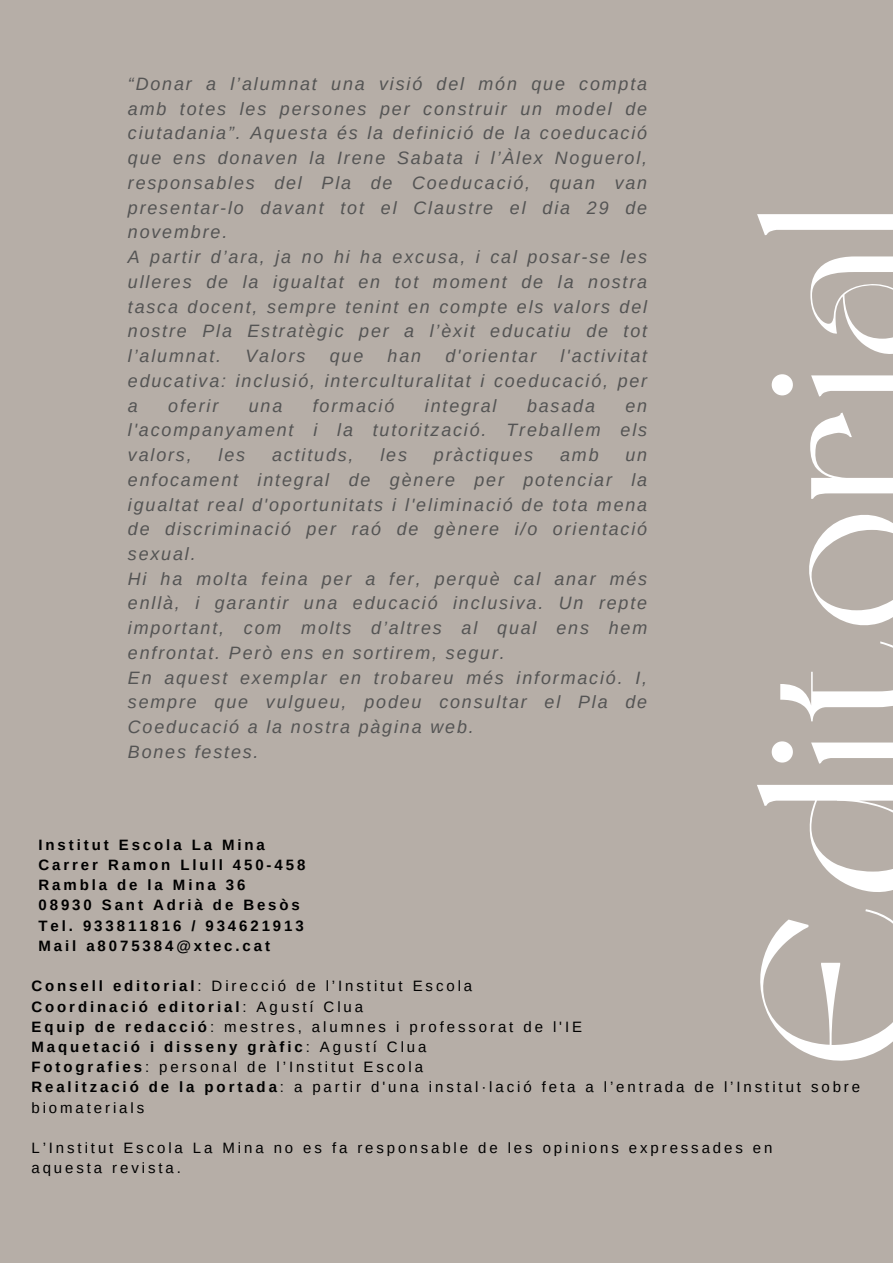
<style>
.page{position:relative;width:893px;height:1264px;background:#fff}
.page>*{position:absolute;margin:0;border:0;box-sizing:border-box;transform-origin:0 0}
.t1{font:225.15px "Dream Avenue";letter-spacing:.02em;color:#fff}
.t2{font:italic 17.85px/24.8px "Arimo";letter-spacing:.105em;color:#545454}
.t3{font:15px/20.2px "Arimo";letter-spacing:.195em;color:#000}
.t4{font:700 15px/20.2px "Arimo";letter-spacing:.195em;color:#000}
.s1{font-weight:700}
</style>
<div class="page">
<div style="left:0;top:0;width:892px;height:1262px;background:#b6aea7"></div>
<p class="t2" style="left:128px;top:71px;width:521px">“Donar a l’alumnat una visió del món que compta amb totes les persones per construir un model de ciutadania”. Aquesta és la definició de la coeducació que ens donaven la Irene Sabata i l’Àlex Noguerol, responsables del Pla de Coeducació, quan van presentar-lo davant tot el Claustre el dia 29 de novembre.<br>A partir d’ara, ja no hi ha excusa, i cal posar-se les ulleres de la igualtat en tot moment de la nostra tasca docent, sempre tenint en compte els valors del nostre Pla Estratègic per a l’èxit educatiu de tot l’alumnat.</p>
<h1 class="t1" style="left:750px;top:1067px;width:865px;rotate:-90deg">Editorial</h1>
<p class="t2" style="left:128px;top:343px;width:521px;text-align:justify;text-indent:432px">l'activitat educativa: inclusió, interculturalitat i coeducació, per a</p>
<p class="t2" style="left:245px;top:343px;width:61px">Valors</p>
<p class="t2" style="left:330px;top:343px;width:35px">que</p>
<p class="t2" style="left:387px;top:343px;width:35px">han</p>
<p class="t2" style="left:445px;top:343px;width:92px">d'orientar</p>
<p class="t2" style="left:168px;top:393px;width:52px">oferir</p>
<p class="t2" style="left:249px;top:393px;width:35px">una</p>
<p class="t2" style="left:313px;top:393px;width:83px">formació</p>
<p class="t2" style="left:425px;top:393px;width:73px">integral</p>
<p class="t2" style="left:527px;top:393px;width:69px">basada</p>
<p class="t2" style="left:128px;top:393px;width:521px;text-align:justify;text-indent:497px">en l'acompanyament i la tutorització. Treballem els valors,</p>
<p class="t2" style="left:218px;top:442px;width:28px">les</p>
<p class="t2" style="left:272px;top:442px;width:83px">actituds,</p>
<p class="t2" style="left:380px;top:442px;width:28px">les</p>
<p class="t2" style="left:434px;top:442px;width:101px">pràctiques</p>
<p class="t2" style="left:560px;top:442px;width:40px">amb</p>
<p class="t2" style="left:128px;top:442px;width:521px;text-indent:497px">un enfocament integral de gènere per potenciar la igualtat real d'oportunitats i l'eliminació de tota mena de discriminació per raó de gènere i/o orientació sexual.<br>Hi ha molta feina per a fer, perquè cal anar més enllà, i garantir una educació inclusiva. Un repte important, com molts d’altres al qual ens hem enfrontat. Però ens en sortirem, segur.<br>En aquest exemplar en trobareu més informació. I, sempre que vulgueu, podeu consultar el Pla de Coeducació a la nostra pàgina web.<br>Bones festes.</p>
<p class="t4" style="left:38px;top:834px;width:268px">Institut Escola La Mina<br>Carrer Ramon Llull 450-458<br>Rambla de la Mina 36<br>08930 Sant Adrià de Besòs<br>Tel. 933811816 / 934621913<br>Mail a8075384@xtec.cat</p>
<p class="t3" style="left:31px;top:975px;width:830px"><span class="s1">Consell editorial</span>: Direcció de l’Institut Escola<br><span class="s1">Coordinació editorial</span>: Agustí Clua<br><span class="s1">Equip de redacció</span>: mestres, alumnes i professorat de l'IE<br><span class="s1">Maquetació i disseny gràfic</span>: Agustí Clua<br><span class="s1">Fotografies</span>: personal de l’Institut Escola<br><span class="s1">Realització de la portada</span>: a partir d'una instal·lació feta a l’entrada de l’Institut sobre biomaterials</p>
<p class="t3" style="left:31px;top:1137px;width:742px">L’Institut Escola La Mina no es fa responsable de les opinions expressades en aquesta revista.</p>
</div>
